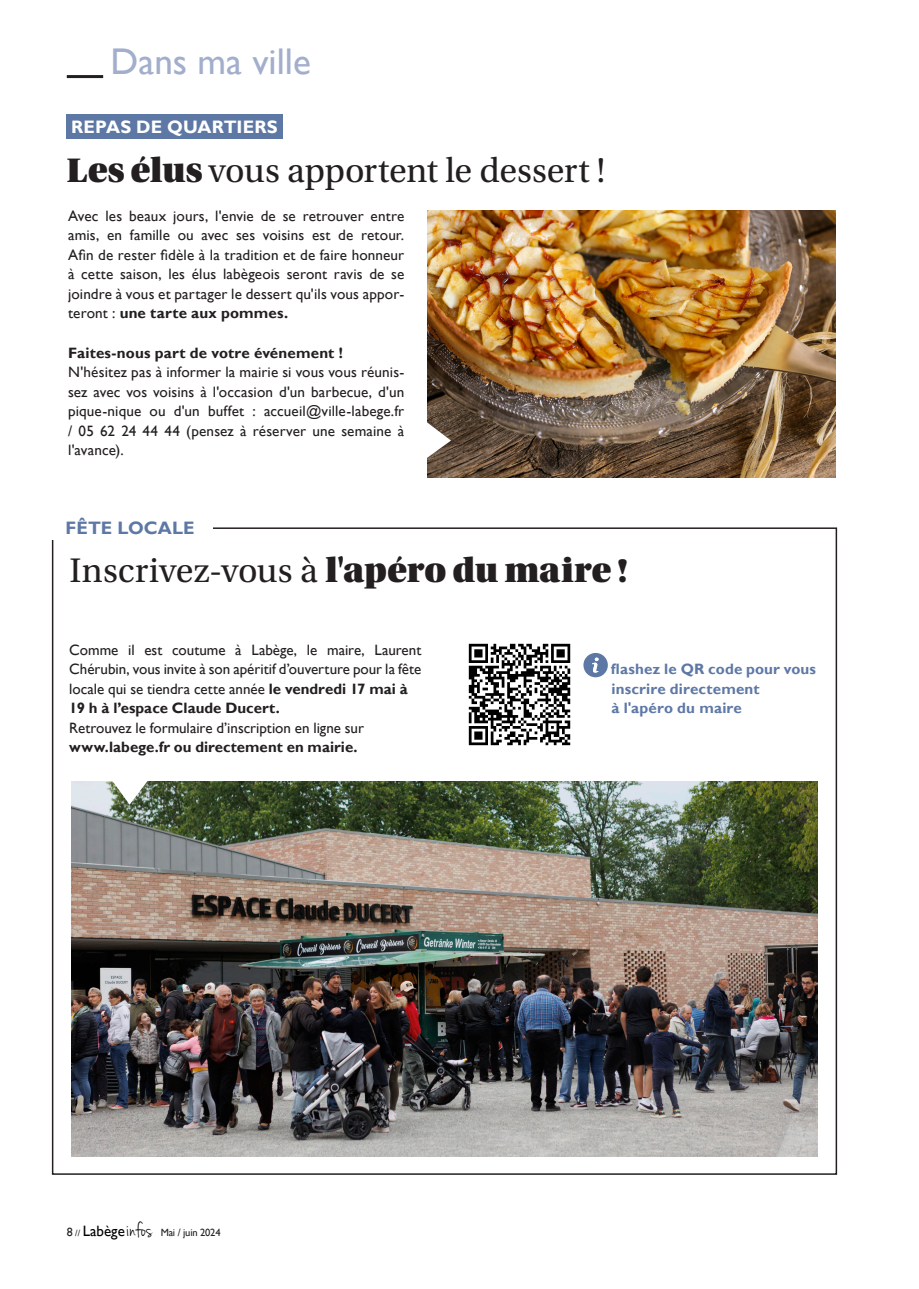
<style>
.page{position:relative;width:919px;height:1289px;background:#fff}
.page>*{position:absolute;margin:0;border:0;box-sizing:border-box;transform-origin:0 0}
.t1{font:37.2px "Gill Sans";color:#a2aecc}
.Titre{font:36px "Utopia Std";letter-spacing:-.005em;color:#231f20}
.Surtitre-surligné{font:700 18px "Gill Sans";letter-spacing:.005em;color:#fff}
.Surtitre{font:700 18px "Gill Sans";color:#5e78a6}
.Texte_courant{font:15px/19.5px "Gill Sans";letter-spacing:.005em;color:#231f20;text-align:justify}
.Texte_courant-2{font:700 15px "Gill Sans";letter-spacing:.005em;color:#231f20}
.Texte_courant-3{font:700 15px "Gill Sans";letter-spacing:.01em;color:#5e78a6}
.t2{font:10.5px "Gill Sans";letter-spacing:-.02em;color:#231f20}
.s1{font-family:"Utopia Std Black Headline"}
.s2{font-weight:700}
.s3{font-size:12px}
.s4{font-size:9px}
.s5{font-size:15px;color:#000}
.s6{font-family:"Jenna Sue";font-size:22.5px;color:#000}
</style>
<div class="page">
<hr style="left:67px;top:75px;width:36px;height:3px;background:#231f20">
<svg style="left:583px;top:653px;width:24px;height:24px"></svg>
<div style="left:66px;top:114px;width:217px;height:25px;background:#5e78a6"></div>
<img style="left:428px;top:210px;width:407px;height:267px">
<img style="left:468px;top:643px;width:103px;height:103px">
<img style="left:71px;top:781px;width:746px;height:375px">
<svg style="left:110px;top:781px;width:40px;height:23px"></svg>
<svg style="left:427px;top:420px;width:24px;height:39px"></svg>
<h1 class="t1" style="left:111px;top:39px;width:202px">Dans ma ville</h1>
<p class="Surtitre-surligné" style="left:71px;top:116px;width:208px">REPAS DE QUARTIERS</p>
<p class="Titre" style="left:67px;top:151px;width:539px"><span class="s1">Les élus</span> vous apportent le dessert !</p>
<p class="Texte_courant" style="left:68px;top:206px;width:338px">Avec les beaux jours, l'envie de se retrouver entre amis, en famille ou avec ses voisins est de retour.<br>Afin de rester fidèle à la tradition et de faire honneur à cette saison, les élus labègeois seront ravis de se joindre à vous et partager le dessert qu'ils vous appor&shy;teront : <span class="s2">une tarte aux pommes.</span></p>
<p class="Texte_courant-2" style="left:68px;top:343px;width:276px">Faites-nous part de votre événement !</p>
<p class="Texte_courant" style="left:68px;top:362px;width:338px">N'hésitez pas à informer la mairie si vous vous réunis&shy;sez avec vos voisins à l'occasion d'un barbecue, d'un pique-nique ou d'un buffet : accueil@ville-labege.fr / 05 62 24 44 44 (pensez à réserver une semaine à l'avance).</p>
<p class="Surtitre" style="left:66px;top:516px;width:130px">FÊTE LOCALE</p>
<p class="Titre" style="left:69px;top:550px;width:559px">Inscrivez-vous à <span class="s1">l'apéro du maire !</span></p>
<p class="Texte_courant" style="left:69px;top:640px;width:353px">Comme il est coutume à Labège, le maire, Laurent Chérubin, vous invite à son apéritif d’ouverture pour la fête locale qui se tiendra cette année <span class="s2">le vendredi 17 mai à</span></p>
<p class="Texte_courant-2" style="left:69px;top:699px;width:212px">19 h à l’espace Claude Ducert.</p>
<p class="Texte_courant" style="left:69px;top:718px;width:296px">Retrouvez le formulaire d’inscription en ligne sur</p>
<p class="Texte_courant-2" style="left:69px;top:738px;width:290px">www.labege.fr ou directement en mairie.</p>
<p class="t2" style="left:67px;top:1225px;width:155px"><span class="s3">8</span> <span class="s4">//</span> <span class="s5">Labège</span><span class="s6">infos</span> Mai / juin 2024</p>
<p class="Texte_courant-3" style="left:611px;top:660px;width:206px">flashez le QR code pour vous</p>
<p class="Texte_courant-3" style="left:611px;top:679px;width:150px">inscrire directement</p>
<p class="Texte_courant-3" style="left:611px;top:699px;width:132px">à l'apéro du maire</p>
</div>
